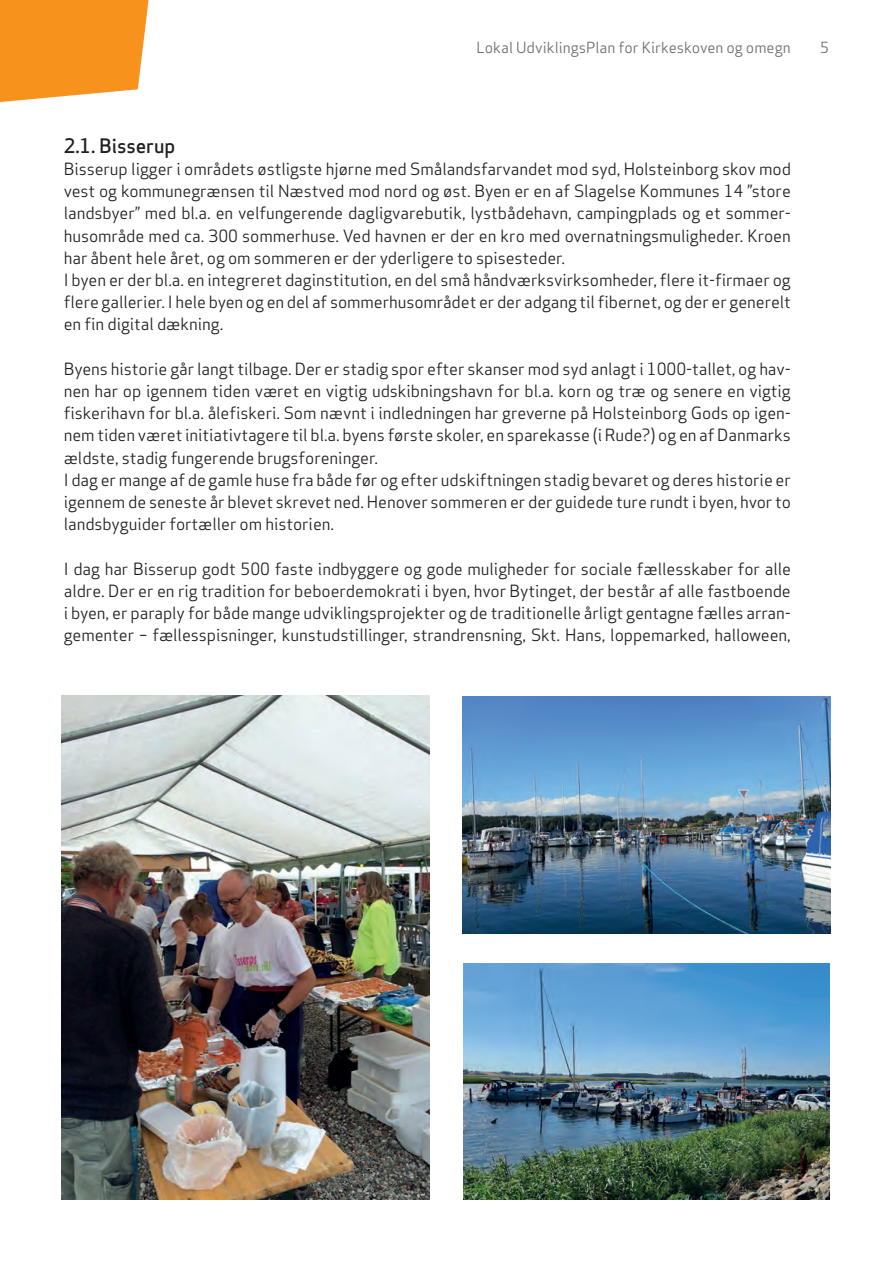
<style>
.page{position:relative;width:893px;height:1263px;background:#fff}
.page>*{position:absolute;margin:0;border:0;box-sizing:border-box;transform-origin:0 0}
.t1{font:500 19.5px "Apex Sans";letter-spacing:-.005em;color:#231f20}
.t2{font:16.5px/22.2px "Apex Sans";letter-spacing:-.005em;color:#231f20}
.t3{font:15px "Apex Sans";color:#6c6d70}
</style>
<div class="page">
<img style="left:462px;top:697px;width:368px;height:236px">
<img style="left:463px;top:963px;width:366px;height:236px">
<img style="left:62px;top:695px;width:367px;height:504px">
<svg style="left:0;top:0;width:149px;height:102px;background:#f79d33"></svg>
<p class="t3" style="left:476px;top:35px;width:316px">Lokal UdviklingsPlan for Kirkeskoven og omegn</p>
<p class="t3" style="left:820px;top:35px;width:10px">5</p>
<p class="t1" style="left:64px;top:128px;width:113px">2.1. Bisserup</p>
<p class="t2" style="left:64px;top:156px;width:729px">Bisserup ligger i områdets østligste hjørne med Smålandsfarvandet mod syd, Holsteinborg skov mod vest og kommunegrænsen til Næstved mod nord og øst. Byen er en af Slagelse Kommunes 14 ”store landsbyer” med bl.a. en velfungerende dagligvarebutik, lystbådehavn, campingplads og et sommer&shy;husområde med ca. 300 sommerhuse. Ved havnen er der en kro med overnatningsmuligheder. Kroen har åbent hele året, og om sommeren er der yderligere to spisesteder.<br>I byen er der bl.a. en integreret daginstitution, en del små håndværksvirksomheder, flere it-firmaer og flere gallerier. I hele byen og en del af sommerhusområdet er der adgang til fibernet, og der er generelt en fin digital dækning.</p>
<p class="t2" style="left:64px;top:356px;width:729px">Byens historie går langt tilbage. Der er stadig spor efter skanser mod syd anlagt i 1000-tallet, og hav&shy;nen har op igennem tiden været en vigtig udskibningshavn for bl.a. korn og træ og senere en vigtig fiskerihavn for bl.a. ålefiskeri. Som nævnt i indledningen har greverne på Holsteinborg Gods op igen&shy;nem tiden været initiativtagere til bl.a. byens første skoler, en sparekasse (i Rude?) og en af Danmarks ældste, stadig fungerende brugsforeninger.<br>I dag er mange af de gamle huse fra både før og efter udskiftningen stadig bevaret og deres historie er igennem de seneste år blevet skrevet ned. Henover sommeren er der guidede ture rundt i byen, hvor to landsbyguider fortæller om historien.</p>
<p class="t2" style="left:64px;top:556px;width:729px;text-align:justify">I dag har Bisserup godt 500 faste indbyggere og gode muligheder for sociale fællesskaber for alle aldre. Der er en rig tradition for beboerdemokrati i byen, hvor Bytinget, der består af alle fastboende i byen, er paraply for både mange udviklingsprojekter og de traditionelle årligt gentagne fælles arran&shy;gementer – fællesspisninger, kunstudstillinger, strandrensning, Skt. Hans, loppemarked, halloween,</p>
</div>
